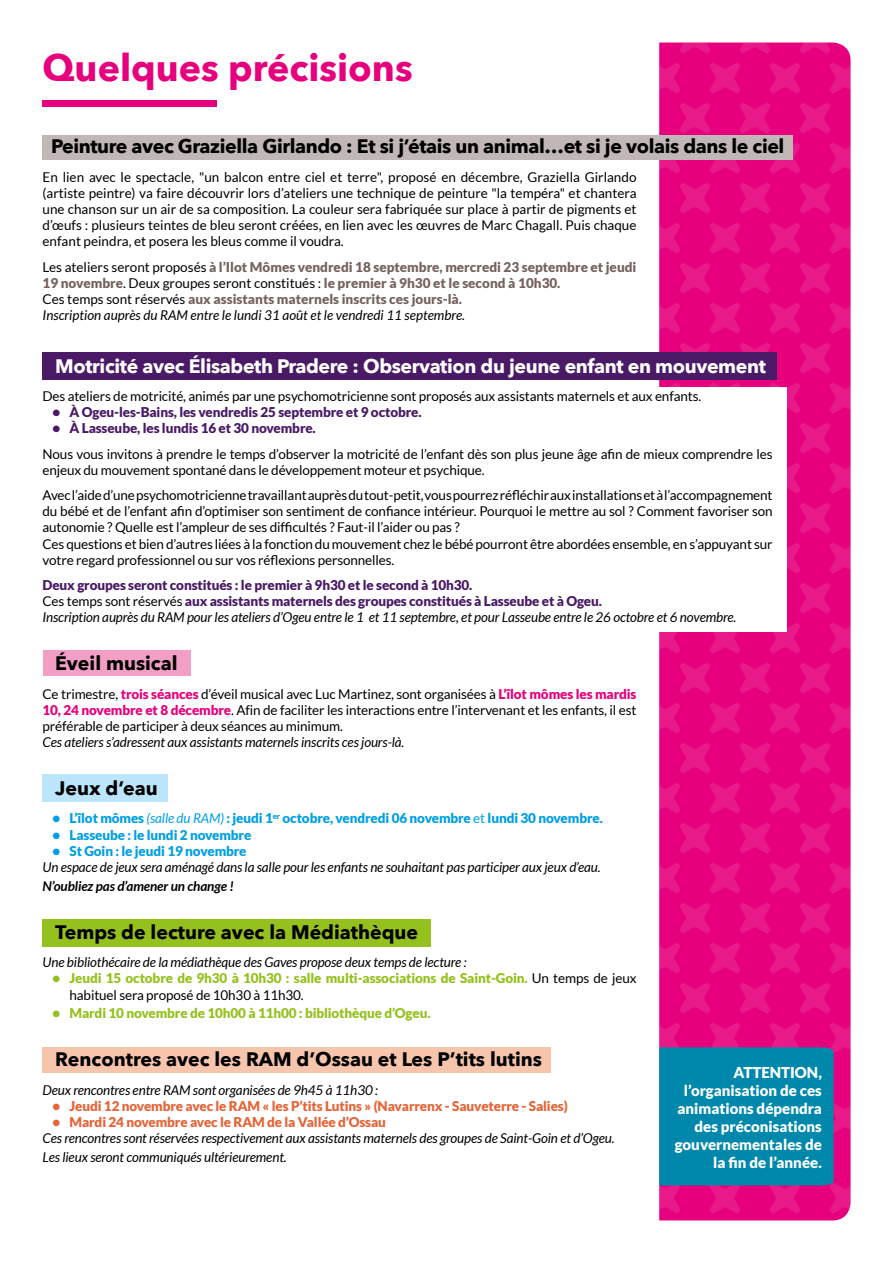
<style>
.page{position:relative;width:893px;height:1263px;background:#fff}
.page>*{position:absolute;margin:0;border:0;box-sizing:border-box;transform-origin:0 0}
.t1{font:700 37.5px "Avenir Next";color:#e6007d}
.t2{font:700 19.5px "Avenir Next";color:#000}
.t3{font:700 19.5px "Avenir Next";letter-spacing:-.02em;color:#000}
.t4{font:700 19.5px "Avenir Next";letter-spacing:-.02em;color:#fff}
.t5{font:900 15px/18px "Lato";color:#fff;text-align:right}
.t6{font:13.5px/16.2px "Lato";letter-spacing:-.01em;color:#000;text-align:justify}
.t7{font:italic 13.5px/18.9px "Lato";letter-spacing:-.01em;color:#000}
.t8{font:900 13.5px/16.2px "Lato";letter-spacing:-.01em;color:#4a1a66}
.t9{font:900 13.5px/16.2px "Lato";color:#75625f}
.t10{font:900 13.5px/16.2px "Lato";letter-spacing:-.01em;color:#95c11f}
.t11{font:900 13.5px "Lato";letter-spacing:-.01em;color:#009fe3}
.t12{font:900 13.5px "Lato";letter-spacing:-.01em;color:#e46437}
.t13{font:italic 700 13.5px "Lato";letter-spacing:-.01em;color:#000}
.s1{font-weight:400;color:#000}
.s2{font-weight:400;font-style:italic;color:#000}
.s3{font-weight:900;color:#e6007d}
.s4{font-weight:400;font-style:italic}
.s5{font-weight:400}
</style>
<div class="page">
<div style="left:43px;top:100px;width:174px;height:6px;background:#e6007d"></div>
<svg style="left:659px;top:43px;width:191px;height:1177px;background:#e60780"></svg>
<div style="left:43px;top:135px;width:750px;height:24px;background:#c1b7b6"></div>
<div style="left:0;top:387px;width:787px;height:244px;background:#fff"></div>
<div style="left:43px;top:651px;width:147px;height:25px;background:#f39fc5"></div>
<div style="left:43px;top:775px;width:125px;height:27px;background:#bce4fa"></div>
<div style="left:43px;top:919px;width:388px;height:28px;background:#95c11f"></div>
<div style="left:43px;top:1047px;width:508px;height:25px;background:#f6c5ab"></div>
<div style="left:43px;top:352px;width:734px;height:27px;background:#4a1a66"></div>
<div style="left:659px;top:1047px;width:174px;height:138px;background:#0088ac"></div>
<h1 class="t1" style="left:43px;top:35px;width:372px">Quelques précisions</h1>
<h2 class="t3" style="left:51px;top:130px;width:735px">Peinture avec Graziella Girlando : Et si j’étais un animal…et si je volais dans le ciel</h2>
<p class="t6" style="left:43px;top:169px;width:595px">En lien avec le spectacle, "un balcon entre ciel et terre", proposé en décembre, Graziella Girlando (artiste peintre) va faire découvrir lors d’ateliers une technique de peinture "la tempéra" et chantera une chanson sur un air de sa composition. La couleur sera fabriquée sur place à partir de pigments et d’œufs : plusieurs teintes de bleu seront créées, en lien avec les œuvres de Marc Chagall. Puis chaque enfant peindra, et posera les bleus comme il voudra.</p>
<p class="t9" style="left:43px;top:258px;width:595px"><span class="s1">Les ateliers seront proposés</span> à l’Ilot Mômes vendredi 18 septembre, mercredi 23 septembre et jeudi 19 novembre<span class="s1">. Deux groupes seront constitués :</span> le premier à 9h30 et le second à 10h30.<br><span class="s1">Ces temps sont réservés</span> aux assistants maternels inscrits ces jours-là.<br><span class="s2">Inscription auprès du RAM entre le lundi 31 août et le vendredi 11 septembre.</span></p>
<h2 class="t4" style="left:55px;top:349px;width:712px">Motricité avec Élisabeth Pradere : Observation du jeune enfant en mouvement</h2>
<p class="t6" style="left:43px;top:388px;width:660px">Des ateliers de motricité, animés par une psychomotricienne sont proposés aux assistants maternels et aux enfants.</p>
<p class="t8" style="left:53px;top:404px;width:371px">• À Ogeu-les-Bains, les vendredis 25 septembre et 9 octobre.</p>
<p class="t8" style="left:53px;top:420px;width:265px">• À Lasseube, les lundis 16 et 30 novembre.</p>
<p class="t6" style="left:43px;top:445px;width:732px">Nous vous invitons à prendre le temps d’observer la motricité de l’enfant dès son plus jeune âge afin de mieux comprendre les enjeux du mouvement spontané dans le développement moteur et psychique.</p>
<p class="t6" style="left:43px;top:487px;width:732px;text-align:left">Avec l’aide d’une psychomotricienne travaillant auprès du tout-petit, vous pourrez réfléchir aux installations et à l’accompagnement du bébé et de l’enfant afin d’optimiser son sentiment de confiance intérieur. Pourquoi le mettre au sol ? Comment favoriser son autonomie ? Quelle est l’ampleur de ses difficultés ? Faut-il l’aider ou pas ?<br>Ces questions et bien d’autres liées à la fonction du mouvement chez le bébé pourront être abordées ensemble, en s’appuyant sur votre regard professionnel ou sur vos réflexions personnelles.</p>
<p class="t8" style="left:43px;top:577px;width:695px">Deux groupes seront constitués : le premier à 9h30 et le second à 10h30.<br><span class="s1">Ces temps sont réservés</span> aux assistants maternels des groupes constitués à Lasseube et à Ogeu.<br><span class="s2">Inscription auprès du RAM pour les ateliers d’Ogeu entre le 1 et 11 septembre, et pour Lasseube entre le 26 octobre et 6 novembre.</span></p>
<h2 class="t2" style="left:55px;top:647px;width:124px">Éveil musical</h2>
<p class="t6" style="left:43px;top:685px;width:595px">Ce trimestre, <span class="s3">trois séances</span> d’éveil musical avec Luc Martinez, sont organisées à <span class="s3">L’îlot mômes les mardis 10, 24 novembre et 8 décembre</span>. Afin de faciliter les interactions entre l’intervenant et les enfants, il est préférable de participer à deux séances au minimum.</p>
<p class="t7" style="left:43px;top:733px;width:363px">Ces ateliers s’adressent aux assistants maternels inscrits ces jours-là.</p>
<h2 class="t2" style="left:55px;top:771px;width:104px">Jeux d’eau</h2>
<p class="t11" style="left:53px;top:810px;width:552px">• L’îlot mômes <span class="s4">(salle du RAM)</span> : jeudi 1<sup>er</sup> octobre, vendredi 06 novembre <span class="s5">et</span> lundi 30 novembre.</p>
<p class="t11" style="left:53px;top:827px;width:200px">• Lasseube : le lundi 2 novembre</p>
<p class="t11" style="left:53px;top:843px;width:196px">• St Goin : le jeudi 19 novembre</p>
<p class="t7" style="left:43px;top:858px;width:560px">Un espace de jeux sera aménagé dans la salle pour les enfants ne souhaitant pas participer aux jeux d’eau.</p>
<p class="t13" style="left:43px;top:878px;width:193px">N’oubliez pas d’amener un change !</p>
<h2 class="t2" style="left:55px;top:915px;width:364px">Temps de lecture avec la Médiathèque</h2>
<p class="t7" style="left:43px;top:953px;width:425px">Une bibliothécaire de la médiathèque des Gaves propose deux temps de lecture :</p>
<p class="t10" style="left:70px;top:970px;width:568px;text-indent:-17px">• Jeudi 15 octobre de 9h30 à 10h30 : salle multi-associations de Saint-Goin. <span class="s1">Un temps de jeux habituel sera proposé de 10h30 à 11h30.</span></p>
<p class="t10" style="left:53px;top:1005px;width:380px">• Mardi 10 novembre de 10h00 à 11h00 : bibliothèque d’Ogeu.</p>
<h2 class="t2" style="left:55px;top:1043px;width:488px">Rencontres avec les RAM d’Ossau et Les P’tits lutins</h2>
<p class="t7" style="left:43px;top:1081px;width:337px">Deux rencontres entre RAM sont organisées de 9h45 à 11h30 :</p>
<p class="t12" style="left:53px;top:1098px;width:517px">• Jeudi 12 novembre avec le RAM « les P’tits Lutins » (Navarrenx - Sauveterre - Salies)</p>
<p class="t12" style="left:53px;top:1114px;width:335px">• Mardi 24 novembre avec le RAM de la Vallée d’Ossau</p>
<p class="t7" style="left:43px;top:1129px;width:574px">Ces rencontres sont réservées respectivement aux assistants maternels des groupes de Saint-Goin et d’Ogeu.<br>Les lieux seront communiqués ultérieurement.</p>
<p class="t5" style="left:675px;top:1063px;width:149px">ATTENTION, l’organisation de ces animations dépendra des préconisations gouvernementales de la fin de l’année.</p>
</div>
